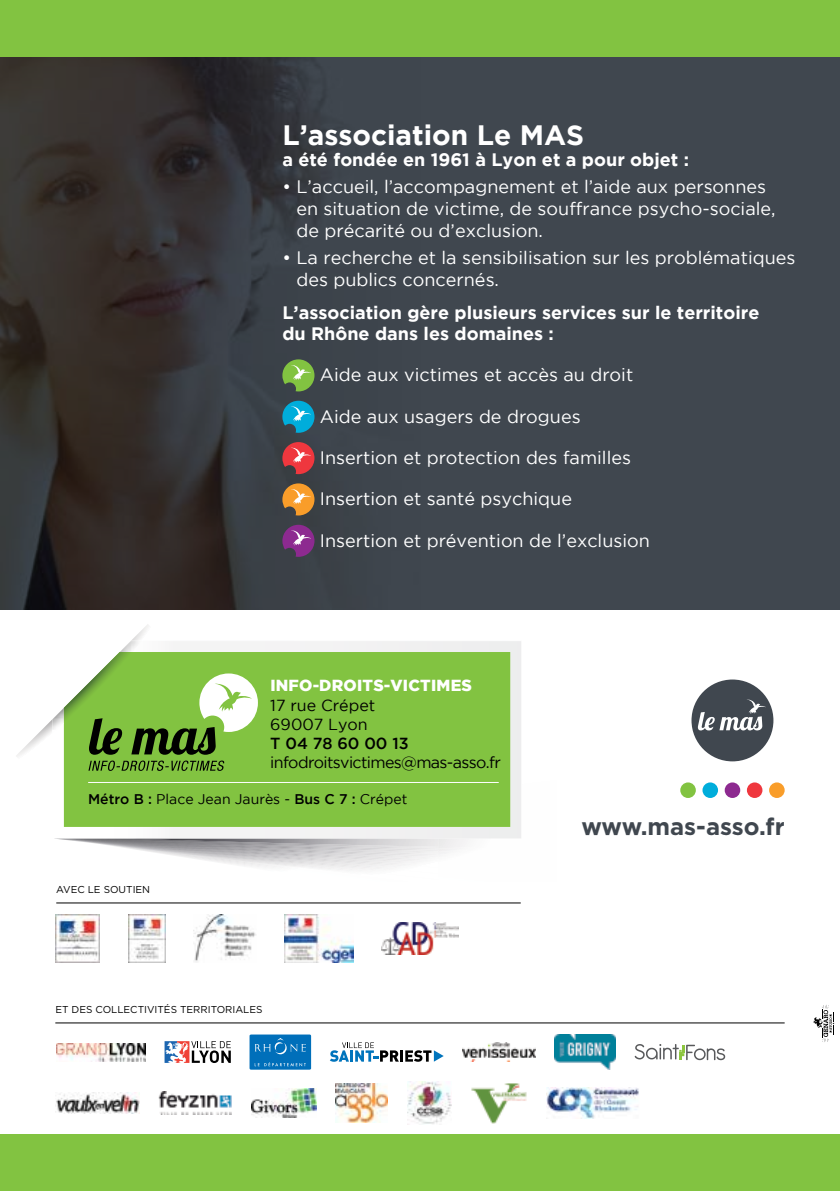
<style>
.page{position:relative;width:840px;height:1191px;background:#fff}
.page>*{position:absolute;margin:0;border:0;box-sizing:border-box;transform-origin:0 0}
.t1{font:700 28px "Gotham";color:#fff}
.t2{font:700 23.8px "Gotham";color:#40474f}
.t3{font:18px/21.6px "Gotham";color:#fff}
.t4{font:700 18px/21.6px "Gotham";color:#fff}
.t5{font:16px "Gotham";letter-spacing:-.04em;color:#000}
.t6{font:900 16px "Gotham";letter-spacing:.015em;color:#fff}
.t7{font:16px/19.2px "Gotham";color:#000}
.t8{font:500 16px "Gotham";color:#000}
.t9{font:14px "Gotham";color:#000}
.t10{font:10px "Gotham";color:#000}
.s1{font-weight:500}
</style>
<div class="page">
<div style="left:691px;top:679px;width:82px;height:82px;background:#40474f;border-radius:50%"></div>
<svg style="left:697px;top:699px;width:68px;height:31px"></svg>
<div style="left:768px;top:782px;width:16px;height:16px;background:#f99d2a;border-radius:50%"></div>
<div style="left:724px;top:782px;width:15px;height:16px;background:#8d2a90;border-radius:50%"></div>
<div style="left:702px;top:782px;width:15px;height:16px;background:#00addb;border-radius:50%"></div>
<div style="left:746px;top:782px;width:16px;height:16px;background:#ef373e;border-radius:50%"></div>
<div style="left:680px;top:782px;width:15px;height:16px;background:#82c341;border-radius:50%"></div>
<svg style="left:54px;top:838px;width:425px;height:33px"></svg>
<img style="left:269px;top:848px;width:169px;height:2px">
<img style="left:204px;top:847px;width:103px;height:1px">
<img style="left:109px;top:838px;width:10px;height:6px">
<img style="left:307px;top:847px;width:131px;height:1px">
<img style="left:119px;top:838px;width:319px;height:9px">
<svg style="left:63px;top:641px;width:458px;height:197px"></svg>
<div style="left:64px;top:652px;width:446px;height:175px;background:#82c341"></div>
<svg style="left:16px;top:720px;width:36px;height:37px"></svg>
<img style="left:52px;top:719px;width:12px;height:14px">
<img style="left:53px;top:697px;width:11px;height:22px">
<svg style="left:132px;top:624px;width:17px;height:16px"></svg>
<img style="left:120px;top:640px;width:22px;height:12px">
<hr style="left:88px;top:782px;width:410px;height:1px;background:#fff">
<svg style="left:64px;top:652px;width:194px;height:102px"></svg>
<svg style="left:88px;top:760px;width:136px;height:11px"></svg>
<div style="left:0;top:57px;width:839px;height:552px;background:#40474f"></div>
<img style="left:0;top:57px;width:335px;height:552px">
<div style="left:0;top:0;width:839px;height:57px;background:#82c341"></div>
<div style="left:0;top:1134px;width:839px;height:57px;background:#82c341"></div>
<svg style="left:813px;top:1005px;width:20px;height:37px"></svg>
<hr style="left:56px;top:902px;width:464px;height:1px;background:#000">
<img style="left:55px;top:914px;width:45px;height:48px">
<img style="left:128px;top:914px;width:37px;height:48px">
<img style="left:284px;top:914px;width:69px;height:48px">
<img style="left:193px;top:914px;width:63px;height:48px">
<img style="left:381px;top:922px;width:77px;height:32px">
<hr style="left:55px;top:1022px;width:729px;height:1px;background:#000">
<svg style="left:164px;top:1041px;width:67px;height:22px"></svg>
<div style="left:249px;top:1034px;width:62px;height:35px;background:#006fba;border-radius:2px"></div>
<svg style="left:255px;top:1038px;width:51px;height:16px"></svg>
<svg style="left:254px;top:1062px;width:51px;height:4px"></svg>
<img style="left:56px;top:1043px;width:90px;height:18px">
<img style="left:554px;top:1034px;width:61px;height:35px">
<img style="left:462px;top:1042px;width:73px;height:19px">
<svg style="left:634px;top:1044px;width:90px;height:16px"></svg>
<svg style="left:330px;top:1042px;width:113px;height:19px"></svg>
<img style="left:159px;top:1091px;width:72px;height:23px">
<img style="left:251px;top:1088px;width:65px;height:29px">
<img style="left:55px;top:1092px;width:84px;height:21px">
<img style="left:335px;top:1083px;width:52px;height:39px">
<img style="left:407px;top:1081px;width:44px;height:43px">
<img style="left:471px;top:1083px;width:56px;height:40px">
<img style="left:546px;top:1087px;width:93px;height:31px">
<svg style="left:282px;top:359px;width:32px;height:32px"></svg>
<svg style="left:282px;top:401px;width:32px;height:32px"></svg>
<svg style="left:282px;top:442px;width:32px;height:32px"></svg>
<svg style="left:282px;top:483px;width:32px;height:32px"></svg>
<svg style="left:282px;top:525px;width:32px;height:32px"></svg>
<h1 class="t1" style="left:282px;top:118px;width:303px">L’association Le MAS</h1>
<p class="t4" style="left:282px;top:148px;width:408px">a été fondée en 1961 à Lyon et a pour objet :</p>
<p class="t3" style="left:296px;top:176px;width:480px;text-indent:-14px">• L’accueil, l’accompagnement et l’aide aux personnes en situation de victime, de souffrance psycho-sociale, de précarité ou d’exclusion.</p>
<p class="t3" style="left:296px;top:246px;width:500px;text-indent:-14px">• La recherche et la sensibilisation sur les problématiques des publics concernés.</p>
<p class="t4" style="left:282px;top:301px;width:478px">L’association gère plusieurs services sur le territoire du Rhône dans les domaines :</p>
<p class="t3" style="left:320px;top:364px;width:315px">Aide aux victimes et accès au droit</p>
<p class="t3" style="left:320px;top:405px;width:262px">Aide aux usagers de drogues</p>
<p class="t3" style="left:320px;top:447px;width:312px">Insertion et protection des familles</p>
<p class="t3" style="left:320px;top:488px;width:253px">Insertion et santé psychique</p>
<p class="t3" style="left:320px;top:529px;width:331px">Insertion et prévention de l’exclusion</p>
<p class="t6" style="left:270px;top:676px;width:203px">INFO-DROITS-VICTIMES</p>
<p class="t7" style="left:270px;top:695px;width:106px">17 rue Crépet<br>69007 Lyon</p>
<p class="t8" style="left:270px;top:734px;width:140px">T 04 78 60 00 13</p>
<p class="t5" style="left:270px;top:753px;width:232px">infodroitsvictimes@mas-asso.fr</p>
<p class="t9" style="left:88px;top:791px;width:320px"><span class="s1">Métro B :</span> Place Jean Jaurès - <span class="s1">Bus C 7 :</span> Crépet</p>
<p class="t10" style="left:56px;top:884px;width:95px">AVEC LE SOUTIEN</p>
<p class="t10" style="left:55px;top:1004px;width:208px">ET DES COLLECTIVITÉS TERRITORIALES</p>
<h2 class="t2" style="left:581px;top:812px;width:205px">www.mas-asso.fr</h2>
</div>
